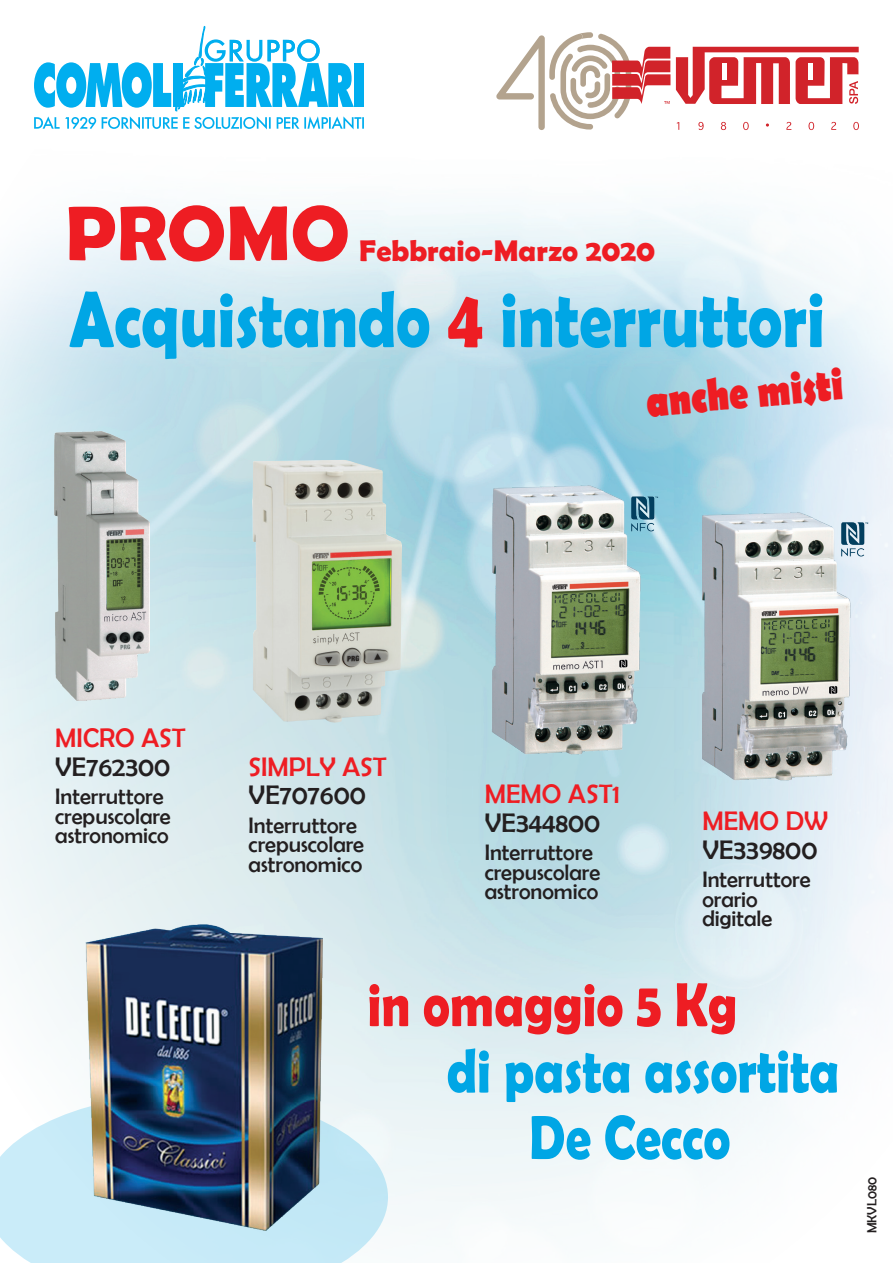
<style>
.page{position:relative;width:893px;height:1263px;background:#fff}
.page>*{position:absolute;margin:0;border:0;box-sizing:border-box;transform-origin:0 0}
.t1{font:700 79.65px "Berlin Sans FB Demi";color:#00a6e5;scale:.81 1}
.t2{font:700 78px "Berlin Sans FB Demi";color:#ee1d23}
.t3{font:700 62.55px/66.4px "Berlin Sans FB Demi";color:#00a6e5;text-align:center;scale:.81 1}
.t4{font:700 62.55px "Berlin Sans FB Demi";color:#ee1d23;scale:.81 1}
.t5{font:700 45.75px "Berlin Sans FB";color:#ee1d23;scale:.8 1}
.t6{font:700 30px "Berlin Sans FB Demi";color:#ee1d23}
.t7{font:27px "Berlin Sans FB";color:#231f20}
.t8{font:27px "Berlin Sans FB";color:#ee1d23}
.t9{font:22.5px/19.5px "Berlin Sans FB";color:#231f20}
.t10{font:13.5px "Berlin Sans FB";color:#231f20}
.s1{font-size:81.3px;color:#ee1d23}
</style>
<div class="page">
<img style="left:0;top:121px;width:893px;height:1108px">
<svg style="left:0;top:1094px;width:388px;height:169px;fill:#caecf9"></svg>
<svg style="left:676px;top:47px;width:183px;height:57px"></svg>
<svg style="left:496px;top:32px;width:174px;height:98px"></svg>
<svg style="left:677px;top:122px;width:72px;height:8px"></svg>
<svg style="left:766px;top:123px;width:3px;height:4px"></svg>
<svg style="left:786px;top:122px;width:73px;height:8px"></svg>
<svg style="left:34px;top:25px;width:330px;height:104px"></svg>
<img style="left:85px;top:925px;width:237px;height:305px">
<img style="left:252px;top:460px;width:150px;height:263px">
<img style="left:54px;top:431px;width:95px;height:270px">
<img style="left:485px;top:485px;width:160px;height:270px">
<img style="left:626px;top:492px;width:33px;height:40px">
<img style="left:702px;top:512px;width:153px;height:269px">
<img style="left:836px;top:517px;width:33px;height:40px">
<h2 class="t2" style="left:65px;top:188px;width:286px">PROMO</h2>
<h1 class="t1" style="left:69px;top:273px;width:934px">Acquistando <span class="s1">4</span> interruttori</h1>
<h3 class="t5" style="left:644px;top:375px;width:248px;rotate:-5deg">anche misti</h3>
<h3 class="t6" style="left:359px;top:233px;width:297px">Febbraio-Marzo 2020</h3>
<p class="t8" style="left:55px;top:723px;width:132px">MICRO AST</p>
<p class="t7" style="left:55px;top:751px;width:117px">VE762300</p>
<p class="t9" style="left:55px;top:787px;width:117px">Interruttore crepuscolare astronomico</p>
<p class="t8" style="left:485px;top:779px;width:137px">MEMO AST1</p>
<p class="t8" style="left:249px;top:751px;width:139px">SIMPLY AST</p>
<p class="t7" style="left:249px;top:780px;width:119px">VE707600</p>
<p class="t9" style="left:249px;top:815px;width:117px">Interruttore crepuscolare astronomico</p>
<p class="t7" style="left:485px;top:808px;width:117px">VE344800</p>
<p class="t9" style="left:485px;top:843px;width:117px">Interruttore crepuscolare astronomico</p>
<p class="t8" style="left:702px;top:806px;width:127px">MEMO DW</p>
<p class="t7" style="left:702px;top:834px;width:117px">VE339800</p>
<p class="t9" style="left:702px;top:869px;width:110px">Interruttore orario digitale</p>
<h3 class="t4" style="left:367px;top:968px;width:458px">in omaggio 5 Kg</h3>
<h3 class="t3" style="left:447px;top:1037px;width:486px">di pasta assortita<br>De Cecco</h3>
<p class="t10" style="left:864px;top:1233px;width:58px;rotate:-90deg">MKVL080</p>
</div>
